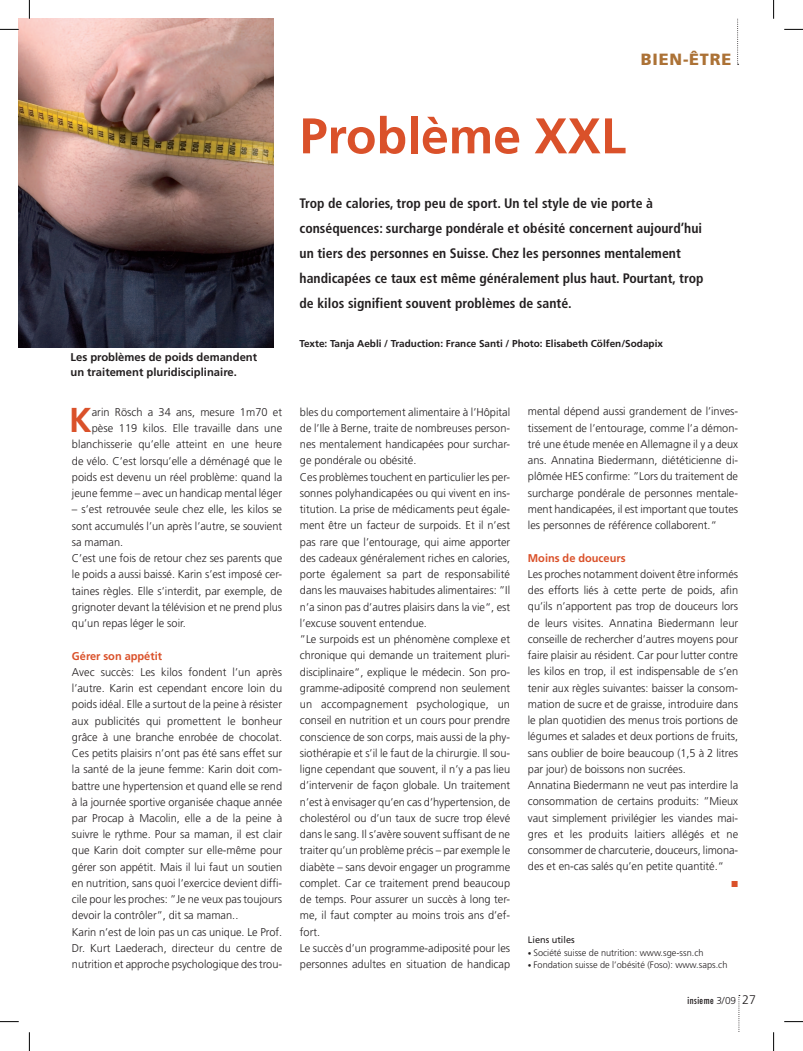
<style>
.page{position:relative;width:803px;height:1051px;background:#fff}
.page>*{position:absolute;margin:0;border:0;box-sizing:border-box;transform-origin:0 0}
.t1{font:700 50px "Frutiger";color:#da512a}
.t2{font:700 34.5px "Frutiger";color:#da512a}
.t3{font:900 16.25px "Frutiger";color:#ac7236}
.t4{font:700 condensed 13.75px/25px "Frutiger";color:#231f20}
.t5{font:300 11.25px/16.2px "Frutiger";color:#231f20}
.t6{font:700 11.25px/15px "Frutiger";color:#231f20}
.t7{font:700 11.25px "Frutiger";color:#da512a}
.t8{font:700 10px "Frutiger";color:#231f20}
.t9{font:condensed 10px "Futura";letter-spacing:.05em;color:#231f20}
.t10{font:300 9.38px "Frutiger";color:#231f20}
.t11{font:9.38px "Frutiger";color:#231f20}
.t12{font:8.75px "Zapf Dingbats ITC";color:#da512a}
.s1{font-size:7.5px}
.s2{font-family:"Frutiger";font-weight:300;font-stretch:normal}
.s3{font-family:"Frutiger";font-weight:300;font-stretch:normal;font-size:12.5px}
</style>
<div class="page">
<svg style="left:737px;top:19px;width:2px;height:46px"></svg>
<img style="left:19px;top:19px;width:255px;height:328px">
<svg style="left:738px;top:995px;width:2px;height:37px"></svg>
<svg style="left:0;top:29px;width:19px;height:1px"></svg>
<svg style="left:784px;top:29px;width:19px;height:1px"></svg>
<svg style="left:0;top:1021px;width:19px;height:1px"></svg>
<svg style="left:784px;top:1021px;width:19px;height:1px"></svg>
<svg style="left:29px;top:0;width:1px;height:19px"></svg>
<svg style="left:29px;top:1032px;width:1px;height:19px"></svg>
<svg style="left:773px;top:0;width:1px;height:19px"></svg>
<svg style="left:773px;top:1032px;width:1px;height:19px"></svg>
<h3 class="t3" style="left:641px;top:49px;width:22px">BIEN</h3>
<h3 class="t3" style="left:683px;top:49px;width:29px">-ÊTRE</h3>
<p class="t6" style="left:70px;top:350px;width:188px">Les problèmes de poids demandent un traitement pluridisciplinaire.</p>
<p class="t5" style="left:72px;top:404px;width:212px;text-align:right">arin Rösch a 34 ans, mesure 1m70 et pèse 119 kilos. Elle travaille dans une blanchisserie qu’elle atteint en une heure de vélo. C’est lorsqu’elle a déménagé que le poids est devenu un réel problème: quand la jeune femme – avec un handicap mental léger</p>
<p class="t5" style="left:72px;top:501px;width:212px">– s’est retrouvée seule chez elle, les kilos se sont accumulés l’un après l’autre, se souvient sa maman.<br>C’est une fois de retour chez ses parents que le poids a aussi baissé. Karin s’est imposé cer&shy;taines règles. Elle s’interdit, par exemple, de grignoter devant la télévision et ne prend plus qu’un repas léger le soir.</p>
<p class="t7" style="left:72px;top:649px;width:92px">Gérer son appétit</p>
<p class="t5" style="left:72px;top:664px;width:212px">Avec succès: Les kilos fondent l’un après l’autre. Karin est cependant encore loin du poids idéal. Elle a surtout de la peine à résister aux publicités qui promettent le bonheur grâce à une branche enrobée de chocolat.<br>Ces petits plaisirs n’ont pas été sans effet sur la santé de la jeune femme: Karin doit com&shy;battre une hypertension et quand elle se rend à la journée sportive organisée chaque année par Procap à Macolin, elle a de la peine à suivre le rythme. Pour sa maman, il est clair que Karin doit compter sur elle-même pour gérer son appétit. Mais il lui faut un soutien en nutrition, sans quoi l’exercice devient diffi&shy;cile pour les proches: ”Je ne veux pas toujours devoir la contrôler”, dit sa maman..<br>Karin n’est de loin pas un cas unique. Le Prof.<br>Dr. Kurt Laederach, directeur du centre de nutrition et approche psychologique des trou-</p>
<h2 class="t2" style="left:69px;top:400px;width:24px">K</h2>
<h1 class="t1" style="left:300px;top:107px;width:328px">Problème XXL</h1>
<p class="t4" style="left:300px;top:191px;width:405px">Trop de calories, trop peu de sport. Un tel style de vie porte à conséquences: surcharge pondérale et obésité concernent aujourd’hui un tiers des personnes en Suisse. Chez les personnes mentalement handicapées ce taux est même généralement plus haut. Pourtant, trop de kilos signifient souvent problèmes de santé.</p>
<p class="t8" style="left:300px;top:337px;width:365px">Texte: Tanja Aebli / Traduction: France Santi / Photo: Elisabeth Cölfen/Sodapix</p>
<p class="t5" style="left:300px;top:404px;width:212px">bles du comportement alimentaire à l’Hôpital de l’Ile à Berne, traite de nombreuses person&shy;nes mentalement handicapées pour surchar&shy;ge pondérale ou obésité.<br>Ces problèmes touchent en particulier les per&shy;sonnes polyhandicapées ou qui vivent en ins&shy;titution. La prise de médicaments peut égale&shy;ment être un facteur de surpoids. Et il n’est pas rare que l’entourage, qui aime apporter des cadeaux généralement riches en calories, porte également sa part de responsabilité dans les mauvaises habitudes alimentaires: ”Il n’a sinon pas d’autres plaisirs dans la vie“, est l’excuse souvent entendue.<br>”Le surpoids est un phénomène complexe et chronique qui demande un traitement pluri&shy;disciplinaire“, explique le médecin. Son pro&shy;gramme-adiposité comprend non seulement un accompagnement psychologique, un conseil en nutrition et un cours pour prendre conscience de son corps, mais aussi de la phy&shy;siothérapie et s’il le faut de la chirurgie. Il sou&shy;ligne cependant que souvent, il n’y a pas lieu d’intervenir de façon globale. Un traitement n’est à envisager qu’en cas d’hypertension, de cholestérol ou d’un taux de sucre trop élevé dans le sang. Il s’avère souvent suffisant de ne traiter qu’un problème précis – par exemple le diabète – sans devoir engager un programme complet. Car ce traitement prend beaucoup de temps. Pour assurer un succès à long ter&shy;me, il faut compter au moins trois ans d’ef&shy;fort.<br>Le succès d’un programme-adiposité pour les personnes adultes en situation de handicap</p>
<p class="t5" style="left:528px;top:403px;width:212px;text-align:justify">mental dépend aussi grandement de l’inves&shy;tissement de l’entourage, comme l’a démon&shy;tré une étude menée en Allemagne il y a deux ans. Annatina Biedermann, diététicienne di&shy;plômée HES confirme: ”Lors du traitement de surcharge pondérale de personnes mentale&shy;ment handicapées, il est important que toutes les personnes de référence collaborent.“</p>
<p class="t7" style="left:528px;top:551px;width:99px">Moins de douceurs</p>
<p class="t5" style="left:528px;top:566px;width:212px">Les proches notamment doivent être informés des efforts liés à cette perte de poids, afin qu’ils n’apportent pas trop de douceurs lors de leurs visites. Annatina Biedermann leur conseille de rechercher d’autres moyens pour faire plaisir au résident. Car pour lutter contre les kilos en trop, il est indispensable de s’en tenir aux règles suivantes: baisser la consom&shy;mation de sucre et de graisse, introduire dans le plan quotidien des menus trois portions de légumes et salades et deux portions de fruits, sans oublier de boire beaucoup (1,5 à 2 litres par jour) de boissons non sucrées.<br>Annatina Biedermann ne veut pas interdire la consommation de certains produits: ”Mieux vaut simplement privilégier les viandes mai&shy;gres et les produits laitiers allégés et ne consommer de charcuterie, douceurs, limona&shy;des et en-cas salés qu’en petite quantité.“</p>
<p class="t12" style="left:732px;top:880px;width:8px">■</p>
<p class="t11" style="left:528px;top:935px;width:48px">Liens utiles</p>
<p class="t10" style="left:528px;top:947px;width:177px"><span class="s1">•</span> Société suisse de nutrition: www.sge-ssn.ch</p>
<p class="t10" style="left:528px;top:960px;width:201px"><span class="s1">•</span> Fondation suisse de l’obésité (Foso): www.saps.ch</p>
<p class="t9" style="left:687px;top:994px;width:70px">insieme <span class="s2">3/09</span> <span class="s3">27</span></p>
</div>
